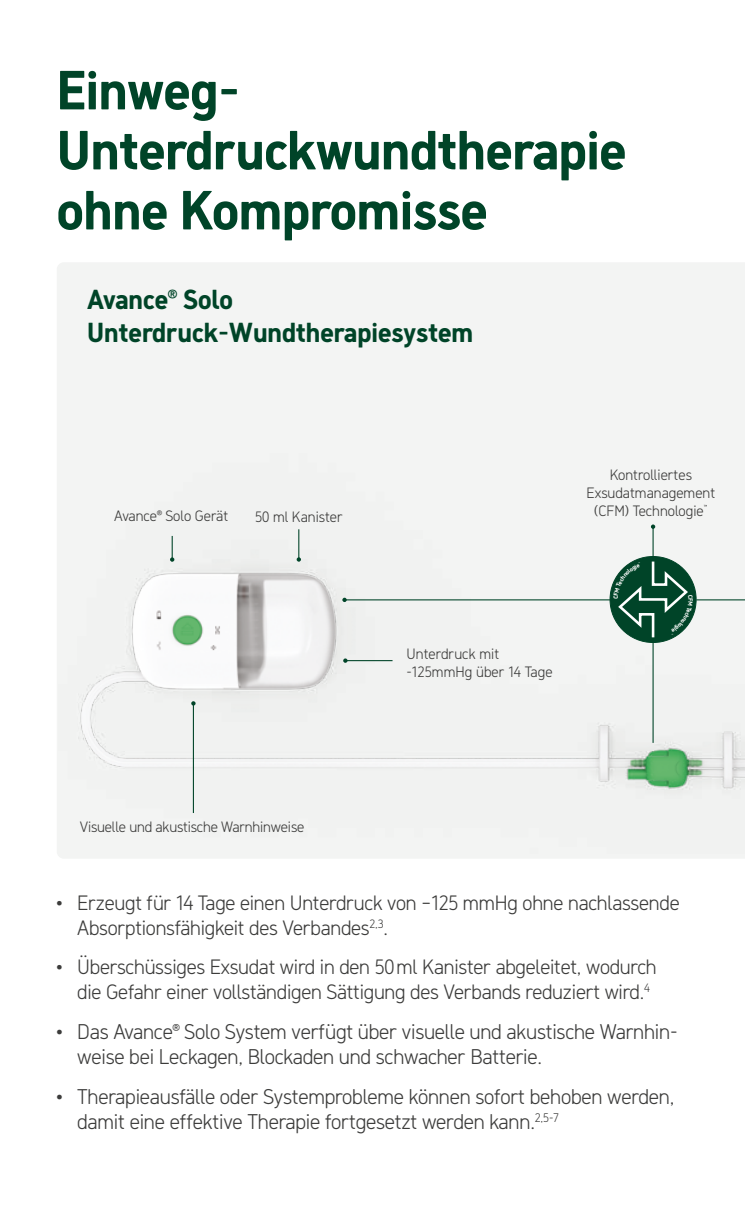
<style>
.page{position:relative;width:745px;height:1205px;background:#fff}
.page>*{position:absolute;margin:0;border:0;box-sizing:border-box;transform-origin:0 0}
.t1{font:700 55px/60px "Molnlycke Sans";letter-spacing:-.005em;color:#004428}
.t2{font:700 27.5px/32.5px "Molnlycke Sans";color:#004428}
.t3{font:300 21.25px/25.5px "Molnlycke Sans";letter-spacing:-.01em;color:#3c3c3b}
.t4{font:300 20.75px/25px "Molnlycke Sans";letter-spacing:-.01em;color:#3c3c3b}
.t5{font:300 15px/18px "Molnlycke Sans";color:#3c3c3b}
</style>
<div class="page">
<div style="left:57px;top:263px;width:687px;height:595px;background:#f3f4f3"></div>
<img style="left:57px;top:427px;width:687px;height:427px">
<hr style="left:652px;top:527px;width:1px;height:216px;background:#004428">
<svg style="left:650px;top:524px;width:4px;height:5px"></svg>
<hr style="left:344px;top:599px;width:285px;height:1px;background:#004428">
<svg style="left:342px;top:598px;width:4px;height:4px"></svg>
<hr style="left:695px;top:599px;width:49px;height:1px;background:#004428">
<img style="left:733px;top:602px;width:11px;height:153px">
<hr style="left:298px;top:529px;width:1px;height:30px;background:#004428">
<svg style="left:296px;top:557px;width:5px;height:5px"></svg>
<hr style="left:345px;top:660px;width:47px;height:1px;background:#004428">
<svg style="left:343px;top:658px;width:4px;height:5px"></svg>
<hr style="left:193px;top:703px;width:1px;height:110px;background:#004428">
<svg style="left:191px;top:701px;width:4px;height:4px"></svg>
<hr style="left:171px;top:536px;width:2px;height:23px;background:#004428">
<svg style="left:170px;top:557px;width:4px;height:5px"></svg>
<svg style="left:613px;top:559px;width:79px;height:81px"></svg>
<h1 class="t1" style="left:57px;top:59px;width:570px">Einweg-<br>Unterdruckwundtherapie ohne Kompromisse</h1>
<p class="t2" style="left:87px;top:283px;width:387px">Avance® Solo<br>Unterdruck-Wundtherapiesystem</p>
<p class="t5" style="left:114px;top:507px;width:115px">Avance® Solo Gerät</p>
<p class="t5" style="left:255px;top:507px;width:89px">50 ml Kanister</p>
<p class="t5" style="left:586px;top:465px;width:130px;text-align:center">Kontrolliertes<br>Exsudatmanagement (CFM) Technologie<sup>™</sup></p>
<p class="t5" style="left:406px;top:645px;width:148px">Unterdruck mit -125mmHg über 14 Tage</p>
<p class="t5" style="left:80px;top:818px;width:226px">Visuelle und akustische Warnhinweise</p>
<p class="t4" style="left:77px;top:890px;width:603px;text-indent:-21px">• Erzeugt für 14 Tage einen Unterdruck von –125 mmHg ohne nachlassende<br>Absorptionsfähigkeit des Verbandes<sup>2,3</sup>.</p>
<p class="t4" style="left:77px;top:954px;width:580px;text-indent:-21px">• Überschüssiges Exsudat wird in den 50ml Kanister abgeleitet, wodurch die Gefahr einer vollständigen Sättigung des Verbands reduziert wird.<sup>4</sup></p>
<p class="t3" style="left:77px;top:1018px;width:601px;text-indent:-21px">• Das Avance® Solo System verfügt über visuelle und akustische Warnhin&shy;weise bei Leckagen, Blockaden und schwacher Batterie.</p>
<p class="t3" style="left:77px;top:1083px;width:598px;text-indent:-21px">• Therapieausfälle oder Systemprobleme können sofort behoben werden, damit eine effektive Therapie fortgesetzt werden kann.<sup>2,5-7</sup></p>
</div>
